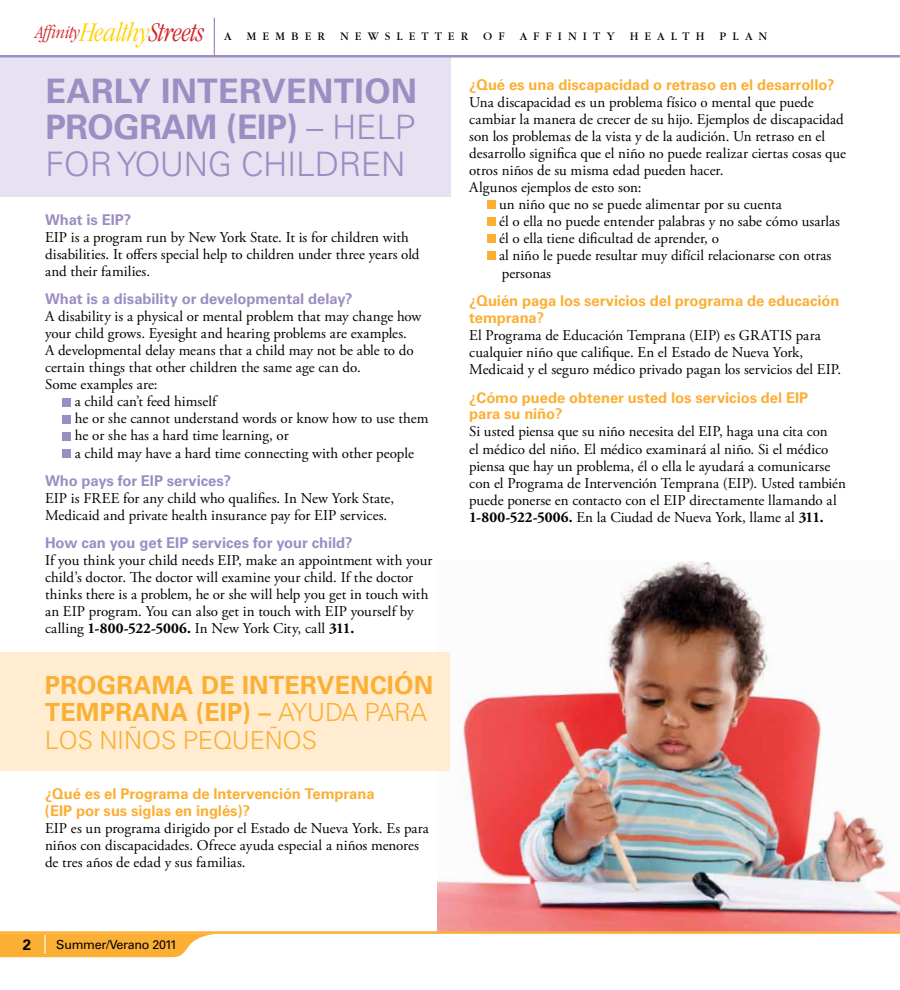
<style>
.page{position:relative;width:900px;height:990px;background:#fff}
.page>*{position:absolute;margin:0;border:0;box-sizing:border-box;transform-origin:0 0}
.t1{font:700 33.75px/36.2px "Univers";letter-spacing:.155em;color:#9c8dc3;text-align:justify}
.t2{font:700 25px/27.5px "Univers";letter-spacing:.01em;color:#fbaf34}
.t3{font:italic 17.5px "Garamond Lit Cd ITC";letter-spacing:-.025em;color:#d2232a}
.t4{font:15px/17px "Adobe Garamond Pro";color:#000}
.t5{font:700 15px "Univers";color:#000}
.t6{font:700 14.88px/16.9px "Univers";letter-spacing:-.005em;color:#fbaf34}
.t7{font:700 14.88px "Univers";letter-spacing:-.005em;color:#9c8dc3}
.t8{font:12.5px "Univers";letter-spacing:-.02em;color:#000}
.t9{font:11.25px "Garamond Itc T";letter-spacing:.54em;color:#000}
.s1{font-size:26.25px;color:#ffd200}
.s2{font-size:26.25px}
.s3{font-weight:300}
.s4{font-weight:700}
</style>
<div class="page">
<svg style="left:0;top:934px;width:215px;height:23px;background:#fbb84b"></svg>
<hr style="left:214px;top:18px;width:1px;height:38px;background:#9c8dc3">
<img style="left:438px;top:562px;width:462px;height:369px">
<div style="left:62px;top:398px;width:9px;height:8px;background:#9c8dc3"></div>
<div style="left:62px;top:415px;width:9px;height:8px;background:#9c8dc3"></div>
<div style="left:62px;top:432px;width:9px;height:8px;background:#9c8dc3"></div>
<div style="left:62px;top:449px;width:9px;height:9px;background:#9c8dc3"></div>
<div style="left:487px;top:200px;width:9px;height:9px;background:#fbaf34"></div>
<div style="left:487px;top:217px;width:9px;height:9px;background:#fbaf34"></div>
<div style="left:487px;top:235px;width:9px;height:8px;background:#fbaf34"></div>
<div style="left:487px;top:252px;width:9px;height:8px;background:#fbaf34"></div>
<div style="left:0;top:56px;width:451px;height:141px;background:#e6e2f1"></div>
<div style="left:0;top:653px;width:449px;height:118px;background:#ffecd1"></div>
<hr style="left:0;top:55px;width:900px;height:3px;background:#9c8dc3">
<hr style="left:0;top:931px;width:900px;height:3px;background:#fbaf34">
<p class="t3" style="left:35px;top:23px;width:171px">Affinity<span class="s1">Healthy</span><span class="s2">Streets</span></p>
<p class="t9" style="left:224px;top:29px;width:9px">A</p>
<p class="t9" style="left:246px;top:29px;width:80px">MEMBER</p>
<p class="t9" style="left:340px;top:29px;width:130px">NEWSLETTER</p>
<p class="t9" style="left:483px;top:29px;width:23px">O F</p>
<p class="t9" style="left:520px;top:29px;width:97px">AFFINITY</p>
<p class="t9" style="left:630px;top:29px;width:76px">HEALTH</p>
<p class="t9" style="left:720px;top:29px;width:49px">PLAN</p>
<h1 class="t1" style="left:45px;top:73px;width:373px">Early Intervention Program (EIP) <span class="s3">– HELP FOR YOUNG CH ILDREN</span></h1>
<p class="t7" style="left:45px;top:211px;width:88px">What is EIP?</p>
<p class="t4" style="left:45px;top:229px;width:376px">EIP is a program run by New York State. It is for children with disabilities. It offers special help to children under three years old and their families.</p>
<p class="t7" style="left:45px;top:290px;width:309px">What is a disability or developmental delay?</p>
<p class="t4" style="left:45px;top:308px;width:378px">A disability is a physical or mental problem that may change how</p>
<p class="t4" style="left:45px;top:325px;width:363px">your child grows. Eyesight and hearing problems are examples.</p>
<p class="t4" style="left:45px;top:343px;width:370px">A developmental delay means that a child may not be able to do</p>
<p class="t4" style="left:45px;top:360px;width:317px">certain things that other children the same age can do.</p>
<p class="t4" style="left:45px;top:377px;width:114px">Some examples are:</p>
<p class="t4" style="left:75px;top:394px;width:143px">a child can’t feed himself</p>
<p class="t4" style="left:75px;top:411px;width:355px">he or she cannot understand words or know how to use them</p>
<p class="t4" style="left:75px;top:428px;width:215px">he or she has a hard time learning, or</p>
<p class="t4" style="left:75px;top:445px;width:341px">a child may have a hard time connecting with other people</p>
<p class="t7" style="left:45px;top:472px;width:188px">Who pays for EIP services?</p>
<p class="t4" style="left:45px;top:490px;width:351px">EIP is FREE for any child who qualifies. In New York State,<br>Medicaid and private health insurance pay for EIP services.</p>
<p class="t7" style="left:45px;top:534px;width:309px">How can you get EIP services for your child?</p>
<p class="t4" style="left:45px;top:552px;width:389px">If you think your child needs EIP, make an appointment with your child’s doctor. The doctor will examine your child. If the doctor thinks there is a problem, he or she will help you get in touch with an EIP program. You can also get in touch with EIP yourself by calling <span class="s4">1-800-522-5006.</span> In New York City, call <span class="s4">311.</span></p>
<h2 class="t2" style="left:45px;top:671px;width:390px">Programa de Intervención<br>Temprana (EIP) – <span class="s3">AYUDA PARA<br>LOS N IÑOS PEQUEÑOS</span></h2>
<p class="t6" style="left:45px;top:785px;width:331px">¿Qué es el Programa de Intervención Temprana (EIP por sus siglas en inglés)?</p>
<p class="t4" style="left:45px;top:820px;width:385px">EIP es un programa dirigido por el Estado de Nueva York. Es para niños con discapacidades. Ofrece ayuda especial a niños menores de tres años de edad y sus familias.</p>
<p class="t5" style="left:23px;top:936px;width:10px">2</p>
<p class="t8" style="left:56px;top:938px;width:122px">Summer/Verano 2011</p>
<p class="t6" style="left:469px;top:76px;width:367px">¿Qué es una discapacidad o retraso en el desarrollo?</p>
<p class="t4" style="left:469px;top:94px;width:346px">Una discapacidad es un problema físico o mental que puede</p>
<p class="t4" style="left:469px;top:111px;width:376px">cambiar la manera de crecer de su hijo. Ejemplos de discapacidad</p>
<p class="t4" style="left:469px;top:128px;width:357px">son los problemas de la vista y de la audición. Un retraso en el</p>
<p class="t4" style="left:469px;top:145px;width:378px">desarrollo significa que el niño no puede realizar ciertas cosas que</p>
<p class="t4" style="left:469px;top:162px;width:256px">otros niños de su misma edad pueden hacer.</p>
<p class="t4" style="left:469px;top:179px;width:174px">Algunos ejemplos de esto son:</p>
<p class="t4" style="left:499px;top:196px;width:284px">un niño que no se puede alimentar por su cuenta</p>
<p class="t4" style="left:499px;top:213px;width:342px">él o ella no puede entender palabras y no sabe cómo usarlas</p>
<p class="t4" style="left:499px;top:231px;width:221px">él o ella tiene dificultad de aprender, o</p>
<p class="t4" style="left:499px;top:248px;width:334px">al niño le puede resultar muy difícil relacionarse con otras</p>
<p class="t4" style="left:502px;top:266px;width:51px">personas</p>
<p class="t6" style="left:469px;top:293px;width:372px">¿Quién paga los servicios del programa de educación temprana?</p>
<p class="t4" style="left:469px;top:328px;width:374px">El Programa de Educación Temprana (EIP) es GRATIS para cualquier niño que califique. En el Estado de Nueva York,<br>Medicaid y el seguro médico privado pagan los servicios del EIP.</p>
<p class="t6" style="left:469px;top:389px;width:339px">¿Cómo puede obtener usted los servicios del EIP para su niño?</p>
<p class="t4" style="left:469px;top:424px;width:378px">Si usted piensa que su niño necesita del EIP, haga una cita con<br>el médico del niño. El médico examinará al niño. Si el médico piensa que hay un problema, él o ella le ayudará a comunicarse con el Programa de Intervención Temprana (EIP). Usted también puede ponerse en contacto con el EIP directamente llamando al <span class="s4">1-800-522-5006.</span> En la Ciudad de Nueva York, llame al <span class="s4">311.</span></p>
</div>
